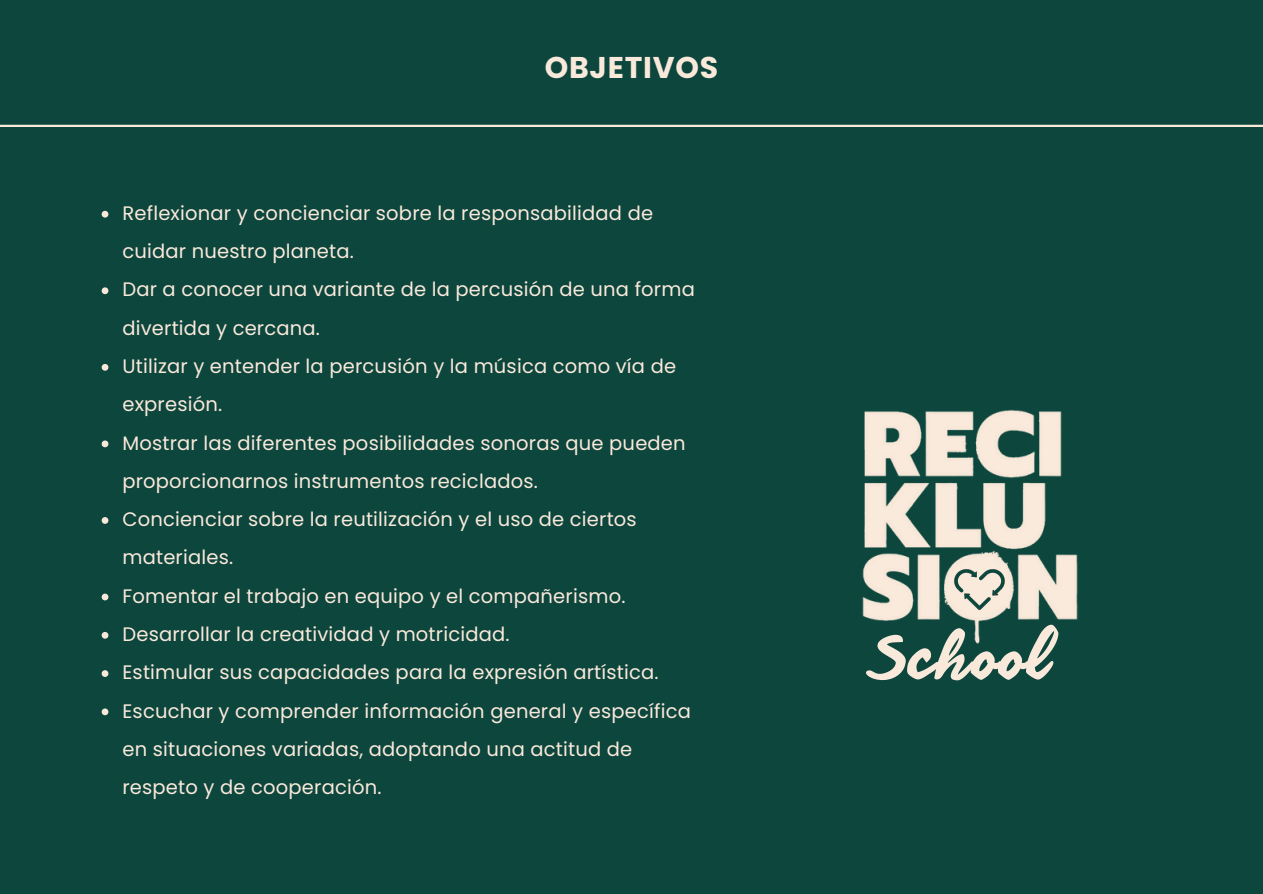
<style>
.page{position:relative;width:1263px;height:894px;background:#fff}
.page>*{position:absolute;margin:0;border:0;box-sizing:border-box;transform-origin:0 0}
.t1{font:59.55px "Anothershabby";letter-spacing:.025em;color:#f9e9db}
.t2{font:700 30px "Poppins";letter-spacing:.025em;color:#f9e9db}
.t3{font:19.5px/38.2px "Poppins";letter-spacing:.01em;color:#f9e9db}
</style>
<div class="page">
<div style="left:0;top:0;width:1263px;height:893px;background:#0d463d"></div>
<hr style="left:0;top:125px;width:1263px;height:2px;background:#f9e9db">
<svg style="left:102px;top:211px;width:6px;height:6px"></svg>
<svg style="left:102px;top:287px;width:6px;height:7px"></svg>
<svg style="left:102px;top:364px;width:6px;height:6px"></svg>
<svg style="left:102px;top:440px;width:6px;height:7px"></svg>
<svg style="left:102px;top:517px;width:6px;height:6px"></svg>
<svg style="left:102px;top:593px;width:6px;height:7px"></svg>
<svg style="left:102px;top:632px;width:6px;height:6px"></svg>
<svg style="left:102px;top:670px;width:6px;height:6px"></svg>
<svg style="left:102px;top:708px;width:6px;height:7px"></svg>
<img style="left:862px;top:409px;width:216px;height:235px">
<img style="left:953px;top:568px;width:52px;height:41px">
<h2 class="t2" style="left:545px;top:46px;width:175px">OBJETIVOS</h2>
<p class="t3" style="left:122px;top:194px;width:532px">Reflexionar y concienciar sobre la responsabilidad de cuidar nuestro planeta.</p>
<p class="t3" style="left:122px;top:270px;width:574px">Dar a conocer una variante de la percusión de una forma divertida y cercana.</p>
<p class="t3" style="left:122px;top:347px;width:555px">Utilizar y entender la percusión y la música como vía de expresión.</p>
<p class="t3" style="left:122px;top:423px;width:565px">Mostrar las diferentes posibilidades sonoras que pueden proporcionarnos instrumentos reciclados.</p>
<p class="t3" style="left:122px;top:500px;width:516px">Concienciar sobre la reutilización y el uso de ciertos materiales.</p>
<p class="t3" style="left:122px;top:576px;width:504px">Fomentar el trabajo en equipo y el compañerismo.</p>
<p class="t3" style="left:122px;top:614px;width:389px">Desarrollar la creatividad y motricidad.</p>
<p class="t3" style="left:122px;top:653px;width:538px">Estimular sus capacidades para la expresión artística.</p>
<p class="t3" style="left:122px;top:691px;width:570px">Escuchar y comprender información general y específica en situaciones variadas, adoptando una actitud de respeto y de cooperación.</p>
<h1 class="t1" style="left:868px;top:624px;width:183px">School</h1>
</div>
